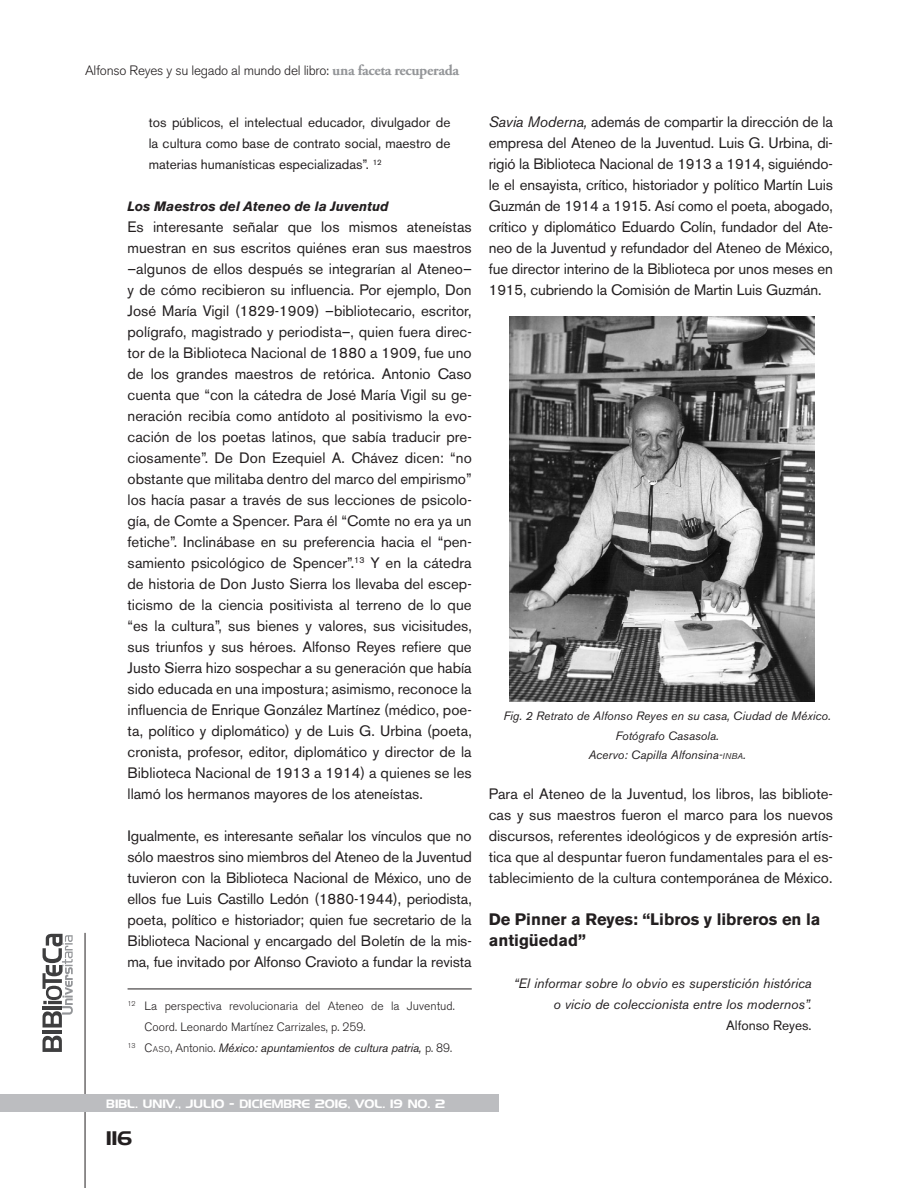
<style>
.page{position:relative;width:918px;height:1188px;background:#fff}
.page>*{position:absolute;margin:0;border:0;box-sizing:border-box;transform-origin:0 0}
.t1{font:19.5px "Denmark";color:#231f20}
.Subtitulo_1{font:700 16.5px/21px "Akzidenz Grotesk BE";color:#231f20}
.CUERPO_-_español{font:15px/21px "Akzidenz Grotesk BE";color:#231f20;text-align:justify}
.Bando_-_español{font:13.5px/21px "Akzidenz Grotesk BE";color:#231f20;text-align:justify}
.Bando_-_español-2{font:italic 13.5px/21px "Akzidenz Grotesk BE";color:#231f20;text-align:right}
.t2{font:300 13.5px "Akzidenz Grotesk BE";letter-spacing:-.02em;color:#231f20}
.Subtitulo_2{font:italic 700 13.5px "Akzidenz Grotesk BE";color:#231f20}
.Pie_de_foto{font:italic 12px/19.5px "Akzidenz Grotesk BE";color:#231f20;text-align:center}
.Nota_al_pie{font:300 12px/21px "Akzidenz Grotesk BE";color:#231f20}
.Nota_al_pie-2{font:italic 12px "Akzidenz Grotesk BE";letter-spacing:-.01em;color:#231f20}
.t3{font:12px "Denmark";color:#fff}
.s1{font-family:"Adobe Garamond Pro";font-weight:700;font-size:15px;color:#939598}
.s2{font-weight:300;font-style:normal}
.s3{font-weight:300;font-style:normal;font-size:8.4px}
.s4{font-style:italic}
.s5{font-size:8.4px}
</style>
<div class="page">
<svg style="left:43px;top:1036px;width:19px;height:16px"></svg>
<hr style="left:43px;top:1030px;width:19px;height:4px;background:#3e3e3f">
<svg style="left:43px;top:934px;width:30px;height:94px"></svg>
<hr style="left:85px;top:933px;width:1px;height:255px;background:#231f20">
<div style="left:0;top:1094px;width:498px;height:17px;background:#bcbdc0"></div>
<hr style="left:128px;top:989px;width:344px;height:1px;background:#231f20">
<img style="left:509px;top:316px;width:306px;height:386px">
<p class="t2" style="left:85px;top:62px;width:376px">Alfonso Reyes y su legado al mundo del libro: <span class="s1">una faceta recuperada</span></p>
<p class="Bando_-_español" style="left:149px;top:112px;width:303px">tos públicos, el intelectual educador, divulgador de la cultura como base de contrato social, maestro de materias humanísticas especializadas”. <sup>12</sup></p>
<p class="Subtitulo_2" style="left:128px;top:199px;width:263px">Los Maestros del Ateneo de la Juventud</p>
<p class="CUERPO_-_español" style="left:128px;top:217px;width:346px">Es interesante señalar que los mismos ateneístas muestran en sus escritos quiénes eran sus maestros –algunos de ellos después se integrarían al Ateneo– y de cómo recibieron su influencia. Por ejemplo, Don José María Vigil (1829-1909) –bibliotecario, escritor, polígrafo, magistrado y periodista–, quien fuera direc&shy;tor de la Biblioteca Nacional de 1880 a 1909, fue uno de los grandes maestros de retórica. Antonio Caso cuenta que “con la cátedra de José María Vigil su ge&shy;neración recibía como antídoto al positivismo la evo&shy;cación de los poetas latinos, que sabía traducir pre&shy;ciosamente”. De Don Ezequiel A. Chávez dicen: “no obstante que militaba dentro del marco del empirismo” los hacía pasar a través de sus lecciones de psicolo&shy;gía, de Comte a Spencer. Para él “Comte no era ya un fetiche”. Inclinábase en su preferencia hacia el “pen&shy;samiento psicológico de Spencer”.<sup>13</sup> Y en la cátedra de historia de Don Justo Sierra los llevaba del escep&shy;ticismo de la ciencia positivista al terreno de lo que “es la cultura”, sus bienes y valores, sus vicisitudes, sus triunfos y sus héroes. Alfonso Reyes refiere que Justo Sierra hizo sospechar a su generación que había sido educada en una impostura; asimismo, reconoce la influencia de Enrique González Martínez (médico, poe&shy;ta, político y diplomático) y de Luis G. Urbina (poeta, cronista, profesor, editor, diplomático y director de la Biblioteca Nacional de 1913 a 1914) a quienes se les llamó los hermanos mayores de los ateneístas.</p>
<p class="CUERPO_-_español" style="left:128px;top:826px;width:346px">Igualmente, es interesante señalar los vínculos que no sólo maestros sino miembros del Ateneo de la Juventud tuvieron con la Biblioteca Nacional de México, uno de ellos fue Luis Castillo Ledón (1880-1944), periodista, poeta, político e historiador; quien fue secretario de la Biblioteca Nacional y encargado del Boletín de la mis&shy;ma, fue invitado por Alfonso Cravioto a fundar la revista</p>
<p class="Nota_al_pie" style="left:145px;top:996px;width:312px;text-indent:-17px"><sup>12</sup> La perspectiva revolucionaria del Ateneo de la Juventud.<br>Coord. Leonardo Martínez Carrizales, p. 259.</p>
<p class="Nota_al_pie-2" style="left:128px;top:1041px;width:326px"><sup>13</sup> <span class="s2">C</span> <span class="s3">ASO</span><span class="s2">, Antonio.</span> México: apuntamientos de cultura patria, <span class="s2">p. 89.</span></p>
<p class="CUERPO_-_español" style="left:489px;top:112px;width:346px"><span class="s4">Savia Moderna,</span> además de compartir la dirección de la empresa del Ateneo de la Juventud. Luis G. Urbina, di&shy;rigió la Biblioteca Nacional de 1913 a 1914, siguiéndo&shy;le el ensayista, crítico, historiador y político Martín Luis Guzmán de 1914 a 1915. Así como el poeta, abogado, crítico y diplomático Eduardo Colín, fundador del Ate&shy;neo de la Juventud y refundador del Ateneo de México, fue director interino de la Biblioteca por unos meses en 1915, cubriendo la Comisión de Martin Luis Guzmán.</p>
<p class="Pie_de_foto" style="left:503px;top:706px;width:329px">Fig. 2 Retrato de Alfonso Reyes en su casa, Ciudad de México.<br>Fotógrafo Casasola.</p>
<p class="Pie_de_foto" style="left:588px;top:745px;width:159px">Acervo: Capilla Alfonsina-<span class="s5">inba</span>.</p>
<p class="CUERPO_-_español" style="left:489px;top:784px;width:346px">Para el Ateneo de la Juventud, los libros, las bibliote&shy;cas y sus maestros fueron el marco para los nuevos discursos, referentes ideológicos y de expresión artís&shy;tica que al despuntar fueron fundamentales para el es&shy;tablecimiento de la cultura contemporánea de México.</p>
<p class="Subtitulo_1" style="left:489px;top:909px;width:333px">De Pinner a Reyes: “Libros y libreros en la antigüedad”</p>
<p class="Bando_-_español-2" style="left:514px;top:973px;width:299px">“El informar sobre lo obvio es superstición histórica o vicio de coleccionista entre los modernos”.</p>
<p class="Bando_-_español" style="left:726px;top:1015px;width:87px">Alfonso Reyes.</p>
<p class="t3" style="left:106px;top:1096px;width:341px">BIBL. UNIV., JULIO - DICIEMBRE 2016, VOL. 19 NO. 2</p>
<h1 class="t1" style="left:106px;top:1127px;width:27px">116</h1>
</div>
